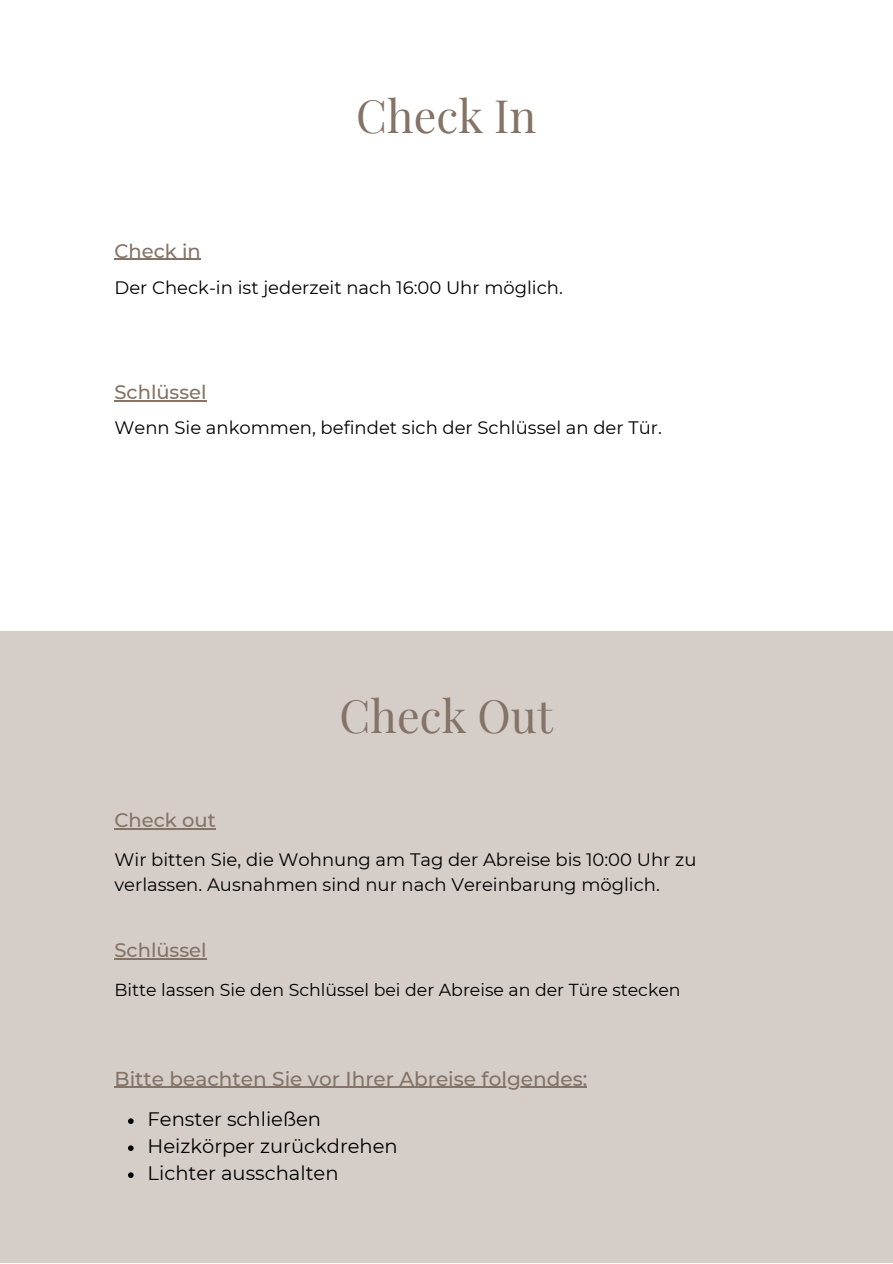
<style>
.page{position:relative;width:893px;height:1264px;background:#fff}
.page>*{position:absolute;margin:0;border:0;box-sizing:border-box;transform-origin:0 0}
.t1{font:45px "Playfair Display";color:#847366}
.t2{font:500 20.1px "Montserrat";color:#847366}
.t3{font:19.5px "Montserrat";color:#000}
.t4{font:500 19.5px "Montserrat";color:#847366}
.t5{font:18px/24.8px "Montserrat";color:#000}
.t6{font:17.25px "Montserrat";color:#000}
</style>
<div class="page">
<div style="left:0;top:631px;width:892px;height:631px;background:#d4cdc8"></div>
<hr style="left:114px;top:259px;width:87px;height:1px;background:#847366">
<hr style="left:114px;top:400px;width:92px;height:1px;background:#847366">
<hr style="left:114px;top:828px;width:102px;height:1px;background:#847366">
<hr style="left:114px;top:958px;width:92px;height:1px;background:#847366">
<svg style="left:128px;top:1118px;width:6px;height:5px"></svg>
<svg style="left:128px;top:1145px;width:6px;height:5px"></svg>
<svg style="left:128px;top:1172px;width:6px;height:5px"></svg>
<hr style="left:114px;top:1086px;width:473px;height:1px;background:#847366">
<p class="t1" style="left:356px;top:84px;width:181px">Check In</p>
<p class="t4" style="left:114px;top:239px;width:88px">Check in</p>
<p class="t5" style="left:114px;top:275px;width:450px">Der Check-in ist jederzeit nach 16:00 Uhr möglich.</p>
<p class="t4" style="left:114px;top:380px;width:93px">Schlüssel</p>
<p class="t5" style="left:114px;top:415px;width:549px">Wenn Sie ankommen, befindet sich der Schlüssel an der Tür.</p>
<p class="t4" style="left:114px;top:808px;width:103px">Check out</p>
<p class="t1" style="left:339px;top:684px;width:215px">Check Out</p>
<p class="t5" style="left:114px;top:847px;width:583px">Wir bitten Sie, die Wohnung am Tag der Abreise bis 10:00 Uhr zu verlassen. Ausnahmen sind nur nach Vereinbarung möglich.</p>
<p class="t4" style="left:114px;top:938px;width:93px">Schlüssel</p>
<p class="t6" style="left:114px;top:979px;width:567px">Bitte lassen Sie den Schlüssel bei der Abreise an der Türe stecken</p>
<p class="t2" style="left:114px;top:1066px;width:474px">Bitte beachten Sie vor Ihrer Abreise folgendes:</p>
<p class="t3" style="left:148px;top:1107px;width:175px">Fenster schließen</p>
<p class="t3" style="left:148px;top:1134px;width:251px">Heizkörper zurückdrehen</p>
<p class="t3" style="left:148px;top:1161px;width:192px">Lichter ausschalten</p>
</div>
